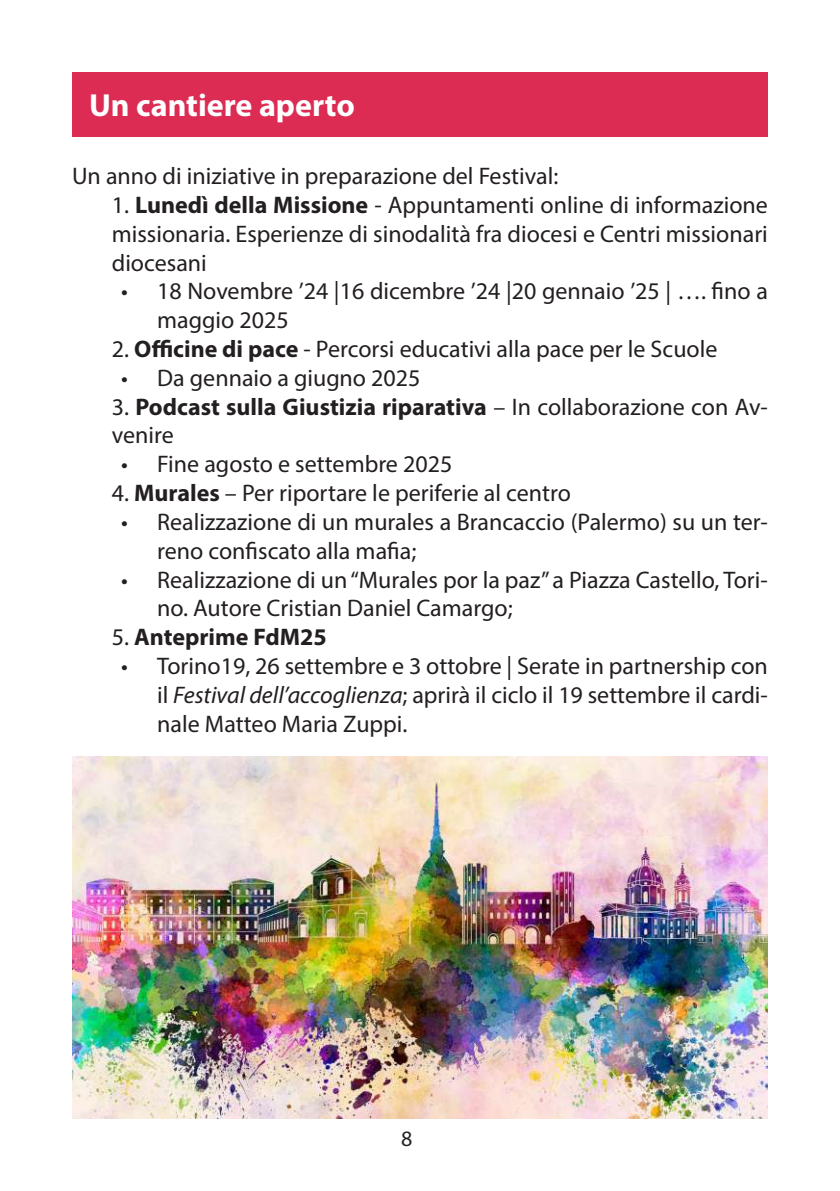
<style>
.page{position:relative;width:840px;height:1191px;background:#fff}
.page>*{position:absolute;margin:0;border:0;box-sizing:border-box;transform-origin:0 0}
.t1{font:700 32px "Myriad Pro";color:#fff}
.t2{font:24px/28.8px "Myriad Pro";color:#231f20}
.t3{font:700 24px "Myriad Pro";color:#231f20}
.t4{font:22px "Myriad Pro";color:#231f20}
.s1{font-weight:700}
.s2{font-weight:400}
.s3{font-style:italic}
</style>
<div class="page">
<div style="left:72px;top:72px;width:695px;height:64px;background:#dc2c53"></div>
<img style="left:72px;top:756px;width:695px;height:363px">
<h1 class="t1" style="left:89px;top:84px;width:267px">Un cantiere aperto</h1>
<p class="t2" style="left:72px;top:161px;width:487px">Un anno di iniziative in preparazione del Festival:</p>
<p class="t2" style="left:112px;top:190px;width:657px;text-align:justify">1. <span class="s1">Lunedì della Missione</span> - Appuntamenti online di informazione missionaria. Esperienze di sinodalità fra diocesi e Centri missionari diocesani</p>
<p class="t2" style="left:157px;top:276px;width:612px;text-indent:-36px">• 18 Novembre ’24 |16 dicembre ’24 |20 gennaio ’25 | …. fino a maggio 2025</p>
<p class="t2" style="left:112px;top:334px;width:607px">2. <span class="s1">Officine di pace</span> - Percorsi educativi alla pace per le Scuole</p>
<p class="t2" style="left:121px;top:363px;width:301px">• Da gennaio a giugno 2025</p>
<p class="t2" style="left:112px;top:392px;width:657px">3. <span class="s1">Podcast sulla Giustizia riparativa</span> – In collaborazione con Av&shy;venire</p>
<p class="t2" style="left:121px;top:449px;width:332px">• Fine agosto e settembre 2025</p>
<p class="t2" style="left:112px;top:478px;width:460px">4. <span class="s1">Murales</span> – Per riportare le periferie al centro</p>
<p class="t2" style="left:157px;top:507px;width:612px;text-indent:-36px">• Realizzazione di un murales a Brancaccio (Palermo) su un ter&shy;reno confiscato alla mafia;</p>
<p class="t2" style="left:157px;top:564px;width:612px;text-indent:-36px">• Realizzazione di un “Murales por la paz” a Piazza Castello, Tori&shy;no. Autore Cristian Daniel Camargo;</p>
<p class="t3" style="left:112px;top:621px;width:216px"><span class="s2">5.</span> Anteprime FdM25</p>
<p class="t2" style="left:157px;top:651px;width:612px;text-align:justify;text-indent:-36px">• Torino19, 26 settembre e 3 ottobre | Serate in partnership con il <span class="s3">Festival dell’accoglienza</span>; aprirà il ciclo il 19 settembre il cardi&shy;nale Matteo Maria Zuppi.</p>
<p class="t4" style="left:401px;top:1124px;width:13px">8</p>
</div>
